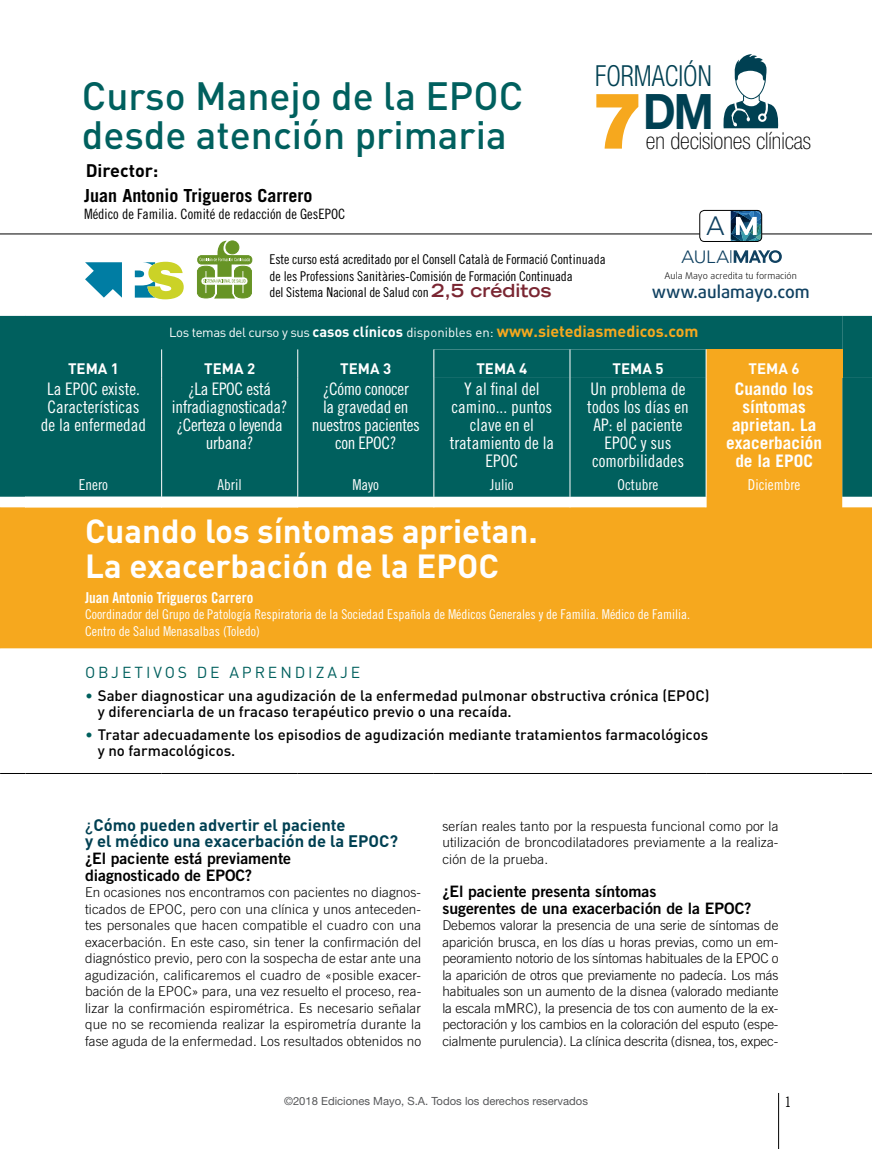
<style>
.page{position:relative;width:872px;height:1149px;background:#fff}
.page>*{position:absolute;margin:0;border:0;box-sizing:border-box;transform-origin:0 0}
.t1{font:700 48.9px "Helvetica Neue LT Std";color:#004052;scale:.9 1}
.t2{font:500 39px/39px "DIN Pro";color:#00605e}
.t3{font:700 33px/34.5px "DIN Pro";color:#fff}
.t4{font:300 condensed 28.95px "Helvetica Neue LT Std";color:#004052;scale:.9 1}
.t5{font:300 26.25px "Avenir LT Std";color:#104161}
.t6{font:100 condensed 23.4px "Helvetica Neue LT Std";letter-spacing:-.005em;color:#000}
.t7{font:700 18px "Trade Gothic LT Std";color:#000}
.t8{font:700 18px "DIN Pro";color:#000}
.t9{font:300 17.7px "Avenir LT Std";color:#104161;scale:1.05 1}
.t10{font:17.25px/18px "Trade Gothic LT Std Cn 18";color:#fff;text-align:center}
.t11{font:17.25px/18px "Trade Gothic LT Std Cn 18";letter-spacing:-.02em;color:#fff;text-align:center}
.t12{font:700 17.25px/18px "Trade Gothic LT Std";color:#fff;text-align:center}
.t13{font:500 17.25px "Daxline Pro";color:#104161}
.t14{font:700 16.5px/16.5px "DIN Pro";color:#004052}
.t15{font:15.75px/16.5px "Trade Gothic LT Std Bd 2";color:#000}
.t16{font:15.75px "DIN Pro";letter-spacing:.185em;color:#00605e}
.t17{font:500 15px/16.5px "DIN Pro";color:#000}
.t18{font:15px "Trade Gothic LT Std Cn 18";color:#fff}
.t19{font:700 15px "DIN Pro";color:#fff}
.t20{font:15px "Trade Gothic LT Std Bd Cn 20";color:#fff}
.t21{font:14.25px "Trade Gothic LT Std Cn 18";color:#000}
.t22{font:300 13.5px/16.5px "Trade Gothic LT Std";letter-spacing:.01em;color:#000;text-align:justify}
.t23{font:13.5px/16.5px "Trade Gothic LT Std Cn 18";letter-spacing:-.01em;color:#000}
.t24{font:13.5px/16.5px "Trade Gothic LT Std Cn 18";color:#fff}
.t25{font:13.05px "DIN Pro";letter-spacing:-.03em;color:#fff}
.t26{font:11.25px "Helvetica Neue LT Std";color:#57585a}
.t27{font:300 9.15px "Daxline Pro";color:#000}
.s1{font-weight:900;font-size:78.15px;color:#f6a81e}
.s2{font-family:"Trade Gothic LT Std";font-weight:700;font-stretch:expanded;font-size:18px;color:#7a2632}
.s3{font-weight:700;font-size:14.55px}
.s4{font-weight:700;font-size:16.05px;color:#f6a81e}
.s5{font-weight:400;color:#00605e}
.s6{font-weight:500}
</style>
<div class="page">
<svg style="left:723px;top:54px;width:55px;height:74px"></svg>
<div style="left:0;top:316px;width:433px;height:62px;background:#00605e"></div>
<svg style="left:0;top:378px;width:872px;height:118px;background:#276b54"></svg>
<svg style="left:0;top:496px;width:872px;height:153px;background:#f5ad2c"></svg>
<hr style="left:569px;top:378px;width:1px;height:93px;background:#fff">
<hr style="left:705px;top:378px;width:1px;height:93px;background:#fff">
<svg style="left:569px;top:471px;width:1px;height:36px"></svg>
<svg style="left:705px;top:471px;width:1px;height:36px"></svg>
<hr style="left:26px;top:773px;width:136px;height:1px;background:#000">
<hr style="left:162px;top:773px;width:136px;height:1px;background:#000">
<hr style="left:298px;top:773px;width:136px;height:1px;background:#000">
<hr style="left:434px;top:773px;width:136px;height:1px;background:#000">
<hr style="left:570px;top:773px;width:136px;height:1px;background:#000">
<hr style="left:706px;top:773px;width:136px;height:1px;background:#000">
<hr style="left:842px;top:773px;width:30px;height:1px;background:#000">
<svg style="left:161px;top:349px;width:1px;height:29px"></svg>
<svg style="left:297px;top:349px;width:1px;height:29px"></svg>
<hr style="left:161px;top:378px;width:1px;height:93px;background:#fff">
<hr style="left:297px;top:378px;width:1px;height:93px;background:#fff">
<hr style="left:433px;top:378px;width:1px;height:93px;background:#fff">
<svg style="left:433px;top:316px;width:439px;height:62px;background:#256b55"></svg>
<svg style="left:433px;top:471px;width:1px;height:36px"></svg>
<svg style="left:161px;top:471px;width:1px;height:36px"></svg>
<svg style="left:297px;top:471px;width:1px;height:36px"></svg>
<hr style="left:0;top:233px;width:872px;height:1px;background:#000">
<svg style="left:730px;top:250px;width:52px;height:13px"></svg>
<div style="left:699px;top:210px;width:62px;height:31px;background:#fff;border-radius:5px"></div>
<div style="left:699px;top:210px;width:63px;height:31px;border:1px solid #000;border-radius:5px"></div>
<svg style="left:731px;top:210px;width:30px;height:32px"></svg>
<svg style="left:0;top:773px;width:26px;height:1px"></svg>
<div style="left:225px;top:240px;width:14px;height:14px;border:1px solid #679425;border-radius:50%"></div>
<svg style="left:197px;top:241px;width:55px;height:58px"></svg>
<svg style="left:85px;top:262px;width:99px;height:37px"></svg>
<hr style="left:778px;top:1092px;width:1px;height:56px;background:#000">
<h2 class="t2" style="left:82px;top:74px;width:443px">Curso Manejo de la EPOC desde atención primaria</h2>
<h3 class="t8" style="left:86px;top:158px;width:74px">Director:</h3>
<h3 class="t7" style="left:84px;top:184px;width:230px">Juan Antonio Trigueros Carrero</h3>
<p class="t21" style="left:84px;top:205px;width:263px">Médico de Familia. Comité de redacción de GesEPOC</p>
<h3 class="t4" style="left:595px;top:59px;width:131px">FORMACIÓN</h3>
<h1 class="t1" style="left:591px;top:81px;width:138px"><span class="s1">7</span>DM</h1>
<h3 class="t6" style="left:646px;top:127px;width:167px">en decisiones clínicas</h3>
<h3 class="t5" style="left:706px;top:210px;width:20px">A</h3>
<p class="t23" style="left:269px;top:251px;width:338px">Este curso está acreditado por el Consell Català de Formació Continuada de les Professions Sanitàries-Comisión de Formación Continuada<br>del Sistema Nacional de Salud con <span class="s2">2,5 créditos</span></p>
<h3 class="t9" style="left:681px;top:246px;width:47px">AULA</h3>
<p class="t27" style="left:664px;top:270px;width:134px">Aula Mayo acredita tu formación</p>
<p class="t13" style="left:652px;top:281px;width:159px">www.aulamayo.com</p>
<p class="t25" style="left:169px;top:323px;width:531px">Los temas del curso y sus <span class="s3">casos clínicos</span> disponibles en: <span class="s4">www.sietediasmedicos.com</span></p>
<p class="t19" style="left:68px;top:358px;width:53px">TEMA 1</p>
<p class="t19" style="left:204px;top:358px;width:52px">TEMA 2</p>
<p class="t19" style="left:340px;top:358px;width:52px">TEMA 3</p>
<p class="t19" style="left:476px;top:358px;width:52px">TEMA 4</p>
<p class="t19" style="left:612px;top:358px;width:53px">TEMA 5</p>
<p class="t19" style="left:748px;top:358px;width:52px">TEMA 6</p>
<p class="t10" style="left:41px;top:379px;width:107px">La EPOC existe.<br>Características de la enfermedad</p>
<p class="t11" style="left:172px;top:379px;width:117px">¿La EPOC está infradiagnosticada? ¿Certeza o leyenda urbana?</p>
<p class="t11" style="left:312px;top:379px;width:110px">¿Cómo conocer<br>la gravedad en nuestros pacientes con EPOC?</p>
<p class="t10" style="left:450px;top:379px;width:106px">Y al final del camino... puntos clave en el tratamiento de la<br>EPOC</p>
<p class="t10" style="left:587px;top:379px;width:103px">Un problema de todos los días en<br>AP: el paciente<br>EPOC y sus comorbilidades</p>
<p class="t12" style="left:726px;top:379px;width:97px">Cuando los síntomas aprietan. La exacerbación de la EPOC</p>
<p class="t18" style="left:79px;top:476px;width:31px">Enero</p>
<p class="t18" style="left:218px;top:476px;width:26px">Abril</p>
<p class="t18" style="left:352px;top:476px;width:28px">Mayo</p>
<p class="t18" style="left:490px;top:476px;width:25px">Julio</p>
<p class="t18" style="left:617px;top:476px;width:42px">Octubre</p>
<p class="t18" style="left:748px;top:476px;width:54px">Diciembre</p>
<h3 class="t3" style="left:85px;top:512px;width:454px">Cuando los síntomas aprietan.<br>La exacerbación de la EPOC</h3>
<p class="t20" style="left:85px;top:588px;width:170px">Juan Antonio Trigueros Carrero</p>
<p class="t24" style="left:85px;top:606px;width:606px">Coordinador del Grupo de Patología Respiratoria de la Sociedad Española de Médicos Generales y de Familia. Médico de Familia.<br>Centro de Salud Menasalbas (Toledo)</p>
<p class="t16" style="left:85px;top:661px;width:277px">OBJETIVOS DE APRENDIZAJE</p>
<p class="t17" style="left:98px;top:686px;width:613px;text-indent:-13px"><span class="s5">•</span> Saber diagnosticar una agudización de la enfermedad pulmonar obstructiva crónica (EPOC) y diferenciarla de un fracaso terapéutico previo o una recaída.</p>
<p class="t17" style="left:98px;top:725px;width:612px;text-indent:-13px"><span class="s5">•</span> Tratar adecuadamente los episodios de agudización mediante tratamientos farmacológicos y no farmacológicos.</p>
<p class="t14" style="left:85px;top:815px;width:314px"><span class="s6">¿</span>Cómo pueden advertir el paciente<br>y el médico una exacerbación de la EPOC?</p>
<p class="t15" style="left:85px;top:849px;width:208px">¿El paciente está previamente diagnosticado de EPOC?</p>
<p class="t22" style="left:85px;top:883px;width:338px">En ocasiones nos encontramos con pacientes no diagnos&shy;ticados de EPOC, pero con una clínica y unos anteceden&shy;tes personales que hacen compatible el cuadro con una exacerbación. En este caso, sin tener la confirmación del diagnóstico previo, pero con la sospecha de estar ante una agudización, calificaremos el cuadro de «posible exacer&shy;bación de la EPOC» para, una vez resuelto el proceso, rea&shy;lizar la confirmación espirométrica. Es necesario señalar que no se recomienda realizar la espirometría durante la fase aguda de la enfermedad. Los resultados obtenidos no</p>
<p class="t22" style="left:442px;top:817px;width:337px">serían reales tanto por la respuesta funcional como por la utilización de broncodilatadores previamente a la realiza&shy;ción de la prueba.</p>
<p class="t15" style="left:442px;top:882px;width:310px">¿El paciente presenta síntomas<br>sugerentes de una exacerbación de la EPOC?</p>
<p class="t22" style="left:442px;top:916px;width:337px">Debemos valorar la presencia de una serie de síntomas de aparición brusca, en los días u horas previas, como un em&shy;peoramiento notorio de los síntomas habituales de la EPOC o la aparición de otros que previamente no padecía. Los más habituales son un aumento de la disnea (valorado mediante la escala mMRC), la presencia de tos con aumento de la ex&shy;pectoración y los cambios en la coloración del esputo (espe&shy;cialmente purulencia). La clínica descrita (disnea, tos, expec-</p>
<p class="t26" style="left:284px;top:1093px;width:305px">©2018 Ediciones Mayo, S.A. Todos los derechos reservados</p>
<p class="t21" style="left:784px;top:1092px;width:8px">1</p>
</div>
